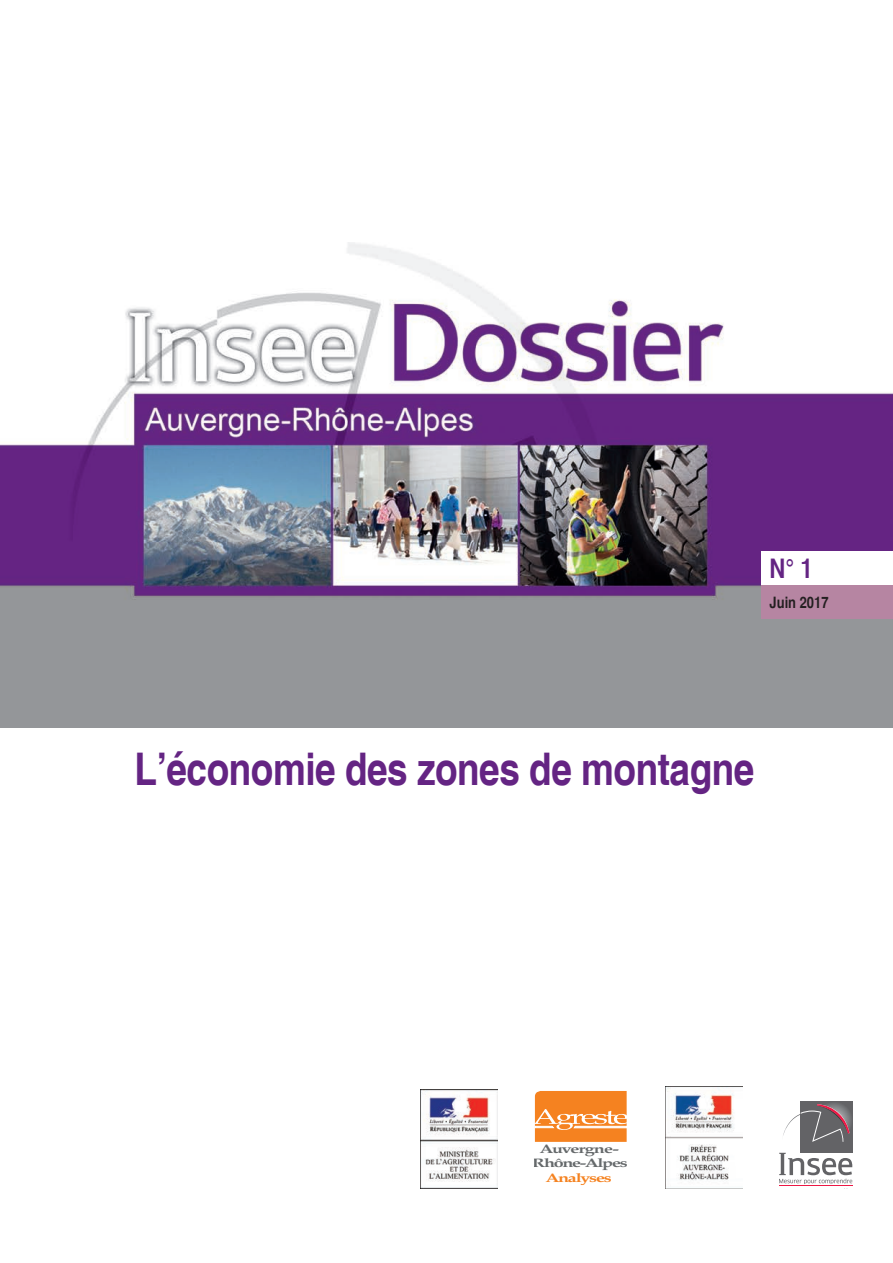
<style>
.page{position:relative;width:893px;height:1263px;background:#fff}
.page>*{position:absolute;margin:0;border:0;box-sizing:border-box;transform-origin:0 0}
.t1{font:700 condensed 45px "Helvetica";letter-spacing:-.01em;color:#642483}
.t2{font:700 condensed 27px "Helvetica";color:#642483}
.t3{font:700 condensed 15.75px "Helvetica";color:#231f20}
.t4{font:700 12.3px/13.4px "Book Antiqua";letter-spacing:-.07em;color:#65696b;text-align:center;scale:1.46 1}
.t5{font:700 12.3px "Book Antiqua";letter-spacing:-.07em;color:#f58220;scale:1.46 1}
</style>
<div class="page">
<img style="left:0;top:243px;width:893px;height:485px">
<div style="left:761px;top:585px;width:132px;height:34px;background:#b685a2"></div>
<div style="left:761px;top:552px;width:132px;height:33px;background:#fff"></div>
<div style="left:801px;top:1101px;width:51px;height:52px;background:#636366"></div>
<svg style="left:779px;top:1104px;width:73px;height:80px"></svg>
<hr style="left:779px;top:1185px;width:73px;height:1px;background:#ed1845">
<img style="left:665px;top:1086px;width:78px;height:102px">
<svg style="left:535px;top:1091px;width:91px;height:51px;background:#f6923d"></svg>
<img style="left:421px;top:1090px;width:77px;height:98px">
<p class="t2" style="left:770px;top:553px;width:45px">N° 1</p>
<p class="t3" style="left:770px;top:593px;width:60px">Juin 2017</p>
<p class="t1" style="left:135px;top:743px;width:621px">L’économie des zones de montagne</p>
<p class="t4" style="left:532px;top:1142px;width:67px">Auvergne-<br>Rhône-Alpes</p>
<p class="t5" style="left:545px;top:1169px;width:47px">Analyses</p>
</div>
